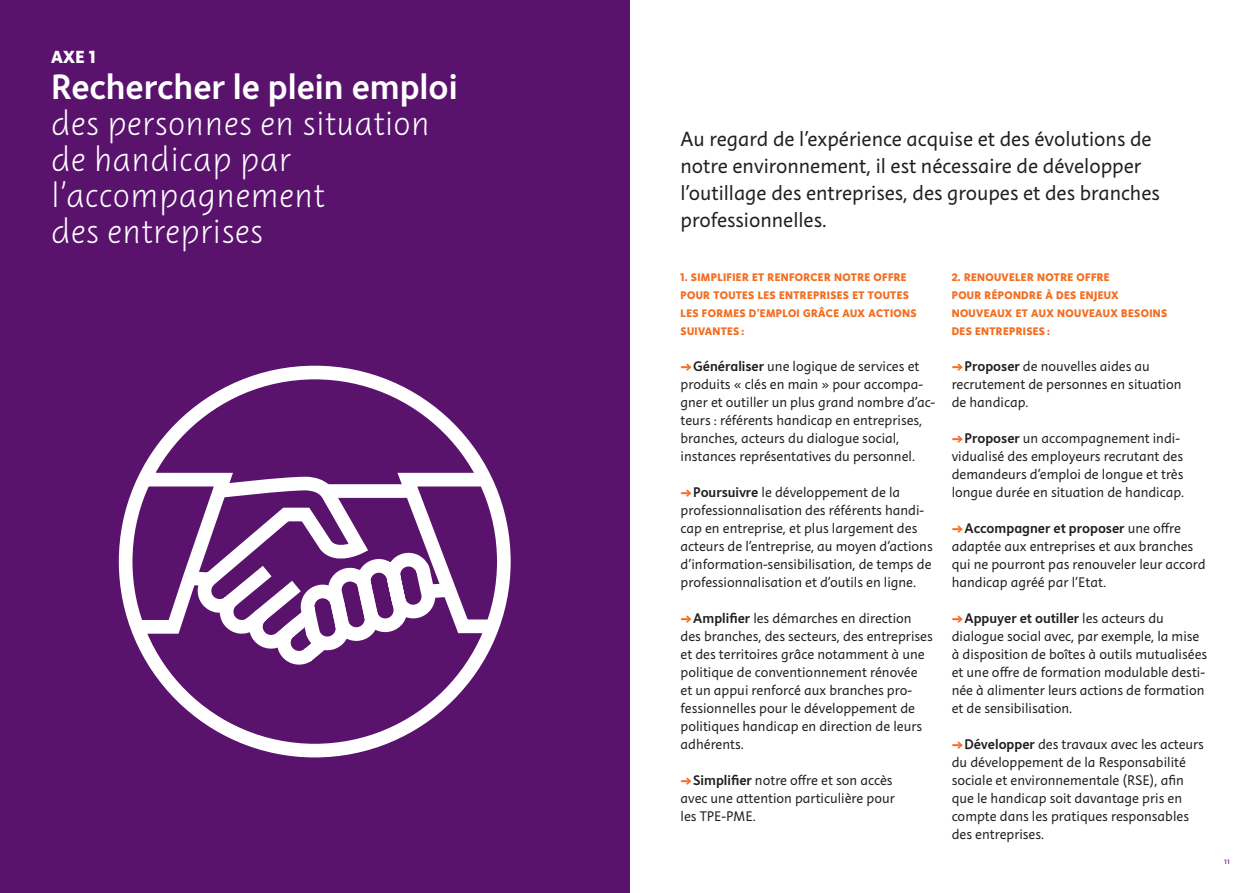
<style>
.page{position:relative;width:1259px;height:893px;background:#fff}
.page>*{position:absolute;margin:0;border:0;box-sizing:border-box;transform-origin:0 0}
.H1-Titre-Chapitre{font:36px/36px "Instant 2 Quick";color:#fff}
.Agefiph-Chapo-SC{font:21px/27px "Instant 3";color:#231f20}
.H1-Titre-Chapitre-2{font:800 18px "Instant 5";color:#fff}
.t1{font:14.25px/18px "Instant 3";color:#231f20}
.Agefiph-Texte_couran{font:800 11.25px/18px "Instant 5";letter-spacing:.03em;color:#f36e21}
.t2{font:9px "Instant 3";color:#5a136d}
.s1{font-family:"Instant 4 Slow"}
.s2{font-family:"Instant 5";font-weight:800;color:#f36e21}
</style>
<div class="page">
<div style="left:0;top:0;width:629px;height:893px;background:#5a136d"></div>
<svg style="left:118px;top:365px;width:393px;height:393px"></svg>
<p class="H1-Titre-Chapitre-2" style="left:51px;top:44px;width:46px">AXE 1</p>
<p class="H1-Titre-Chapitre" style="left:51px;top:70px;width:408px"><span class="s1">Rechercher le plein emploi </span>des personnes en situation de handicap par l’accompagnement<br>des entreprises</p>
<p class="Agefiph-Chapo-SC" style="left:680px;top:125px;width:481px">Au regard de l’expérience acquise et des évolutions de notre environnement, il est nécessaire de développer l’outillage des entreprises, des groupes et des branches professionnelles.</p>
<p class="Agefiph-Texte_couran" style="left:680px;top:267px;width:237px">1. SIMPLIFIER ET RENFORCER NOTRE OFFRE<br>POUR TOUTES LES ENTREPRISES ET TOUTES<br>LES FORMES D’EMPLOI GRÂCE AUX ACTIONS<br>SUIVANTES :</p>
<p class="t1" style="left:680px;top:357px;width:256px"><span class="s2">→</span><span class="s1">Généraliser</span> une logique de services et produits « clés en main » pour accompa&shy;gner et outiller un plus grand nombre d’ac&shy;teurs : référents handicap en entreprises, branches, acteurs du dialogue social, instances représentatives du personnel.</p>
<p class="t1" style="left:680px;top:483px;width:254px"><span class="s2">→</span><span class="s1">Poursuivre</span> le développement de la professionnalisation des référents handi&shy;cap en entreprise, et plus largement des acteurs de l’entreprise, au moyen d’actions d’information-sensibilisation, de temps de professionnalisation et d’outils en ligne.</p>
<p class="t1" style="left:680px;top:609px;width:254px"><span class="s2">→</span><span class="s1">Amplifier</span> les démarches en direction des branches, des secteurs, des entreprises et des territoires grâce notamment à une politique de conventionnement rénovée et un appui renforcé aux branches pro&shy;fessionnelles pour le développement de politiques handicap en direction de leurs adhérents.</p>
<p class="t1" style="left:680px;top:771px;width:216px"><span class="s2">→</span><span class="s1">Simplifier</span> notre offre et son accès avec une attention particulière pour les TPE-PME.</p>
<p class="Agefiph-Texte_couran" style="left:951px;top:267px;width:159px">2. RENOUVELER NOTRE OFFRE</p>
<p class="Agefiph-Texte_couran" style="left:951px;top:285px;width:168px">POUR RÉPONDRE À DES ENJEUX</p>
<p class="Agefiph-Texte_couran" style="left:951px;top:303px;width:217px">NOUVEAUX ET AUX NOUVEAUX BESOINS</p>
<p class="Agefiph-Texte_couran" style="left:951px;top:321px;width:100px">DES ENTREPRISES :</p>
<p class="t1" style="left:951px;top:357px;width:231px"><span class="s2">→</span><span class="s1">Proposer</span> de nouvelles aides au recrutement de personnes en situation de handicap.</p>
<p class="t1" style="left:951px;top:429px;width:234px"><span class="s2">→</span><span class="s1">Proposer</span> un accompagnement indi&shy;vidualisé des employeurs recrutant des demandeurs d’emploi de longue et très longue durée en situation de handicap.</p>
<p class="t1" style="left:951px;top:519px;width:255px"><span class="s2">→</span><span class="s1">Accompagner et proposer</span> une offre adaptée aux entreprises et aux branches qui ne pourront pas renouveler leur accord handicap agréé par l’Etat.</p>
<p class="t1" style="left:951px;top:609px;width:257px"><span class="s2">→</span><span class="s1">Appuyer et outiller</span> les acteurs du dialogue social avec, par exemple, la mise à disposition de boîtes à outils mutualisées et une offre de formation modulable desti&shy;née à alimenter leurs actions de formation et de sensibilisation.</p>
<p class="t1" style="left:951px;top:735px;width:254px"><span class="s2">→</span><span class="s1">Développer</span> des travaux avec les acteurs du développement de la Responsabilité sociale et environnementale (RSE), afin que le handicap soit davantage pris en compte dans les pratiques responsables des entreprises.</p>
<p class="t2" style="left:1224px;top:855px;width:7px">11</p>
</div>
